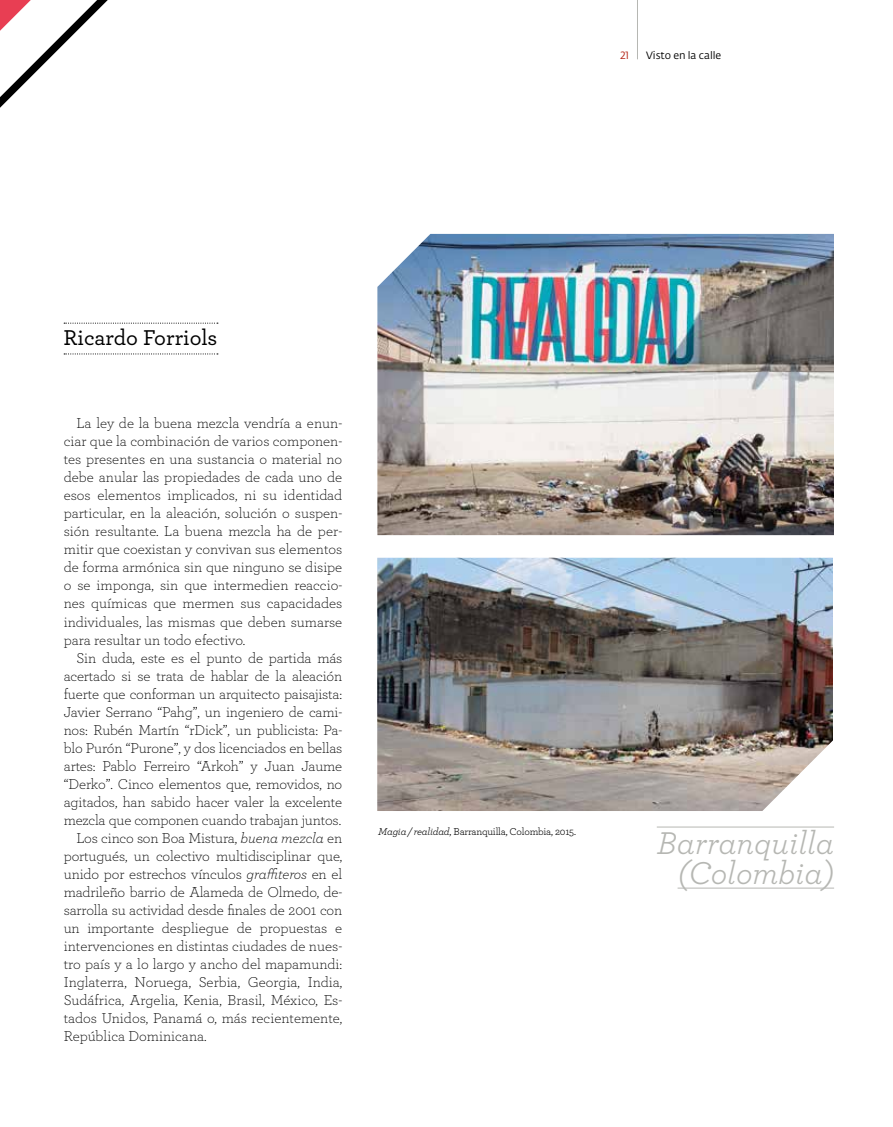
<style>
.page{position:relative;width:893px;height:1127px;background:#fff}
.page>*{position:absolute;margin:0;border:0;box-sizing:border-box;transform-origin:0 0}
.t1{font:italic 33px/30.5px "Archer";color:#b6b7b3;text-align:right}
.t2{font:500 22.5px "Archer";color:#000}
.t3{font:300 15px/18px "Archer";letter-spacing:-.01em;color:#000;text-align:justify}
.t4{font:10.5px "Archer";letter-spacing:-.02em;color:#000}
.t5{font:10.5px "Fedra Sans Pro";color:#000}
.t6{font:10.5px "Fedra Sans Pro";color:#b32012}
.s1{font-style:italic}
</style>
<div class="page">
<hr style="left:637px;top:0;width:1px;height:59px;background:#b6b7b3">
<svg style="left:0;top:0;width:123px;height:355px"></svg>
<svg style="left:0;top:0;width:31px;height:31px"></svg>
<svg style="left:64px;top:323px;width:154px;height:1px"></svg>
<svg style="left:64px;top:353px;width:154px;height:1px"></svg>
<img style="left:377px;top:234px;width:457px;height:301px">
<img style="left:377px;top:558px;width:456px;height:253px">
<hr style="left:657px;top:827px;width:177px;height:1px;background:#b6b7b3">
<hr style="left:678px;top:888px;width:156px;height:1px;background:#b6b7b3">
<p class="t6" style="left:620px;top:49px;width:10px">21</p>
<p class="t5" style="left:646px;top:49px;width:77px">Visto en la calle</p>
<h2 class="t2" style="left:64px;top:321px;width:155px">Ricardo Forriols</h2>
<p class="t3" style="left:64px;top:414px;width:280px;text-indent:13px">La ley de la buena mezcla vendría a enun&shy;ciar que la combinación de varios componen&shy;tes presentes en una sustancia o material no debe anular las propiedades de cada uno de esos elementos implicados, ni su identidad particular, en la aleación, solución o suspen&shy;sión resultante. La buena mezcla ha de per&shy;mitir que coexistan y convivan sus elementos de forma armónica sin que ninguno se disipe o se imponga, sin que intermedien reaccio&shy;nes químicas que mermen sus capacidades individuales, las mismas que deben sumarse para resultar un todo efectivo.</p>
<p class="t3" style="left:77px;top:648px;width:267px">Sin duda, este es el punto de partida más</p>
<p class="t3" style="left:64px;top:666px;width:280px">acertado si se trata de hablar de la aleación</p>
<p class="t3" style="left:64px;top:684px;width:280px">fuerte que conforman un arquitecto paisajista:</p>
<p class="t3" style="left:64px;top:702px;width:280px">Javier Serrano “Pahg”, un ingeniero de cami-</p>
<p class="t3" style="left:64px;top:720px;width:280px">nos: Rubén Martín “rDick”, un publicista: Pa-</p>
<p class="t3" style="left:64px;top:738px;width:280px">blo Purón “Purone”, y dos licenciados en bellas</p>
<p class="t3" style="left:64px;top:756px;width:280px">artes: Pablo Ferreiro “Arkoh” y Juan Jaume</p>
<p class="t3" style="left:64px;top:774px;width:280px">“Derko”. Cinco elementos que, removidos, no</p>
<p class="t3" style="left:64px;top:792px;width:280px">agitados, han sabido hacer valer la excelente</p>
<p class="t3" style="left:64px;top:810px;width:279px">mezcla que componen cuando trabajan juntos.</p>
<p class="t3" style="left:77px;top:828px;width:267px">Los cinco son Boa Mistura, <span class="s1">buena mezcla</span> en</p>
<p class="t3" style="left:64px;top:846px;width:280px">portugués, un colectivo multidisciplinar que,</p>
<p class="t3" style="left:64px;top:864px;width:280px">unido por estrechos vínculos <span class="s1">graffiteros</span> en el</p>
<p class="t3" style="left:64px;top:882px;width:280px">madrileño barrio de Alameda de Olmedo, de-</p>
<p class="t3" style="left:64px;top:900px;width:280px">sarrolla su actividad desde finales de 2001 con</p>
<p class="t3" style="left:64px;top:918px;width:280px">un importante despliegue de propuestas e</p>
<p class="t3" style="left:64px;top:936px;width:280px">intervenciones en distintas ciudades de nues-</p>
<p class="t3" style="left:64px;top:954px;width:280px">tro país y a lo largo y ancho del mapamundi:</p>
<p class="t3" style="left:64px;top:972px;width:280px">Inglaterra, Noruega, Serbia, Georgia, India,</p>
<p class="t3" style="left:64px;top:990px;width:280px">Sudáfrica, Argelia, Kenia, Brasil, México, Es-</p>
<p class="t3" style="left:64px;top:1008px;width:280px">tados Unidos, Panamá o, más recientemente,</p>
<p class="t3" style="left:64px;top:1026px;width:144px">República Dominicana.</p>
<p class="t4" style="left:378px;top:824px;width:199px"><span class="s1">Magia / realidad</span>, Barranquilla, Colombia, 2015.</p>
<h1 class="t1" style="left:657px;top:825px;width:179px">Barranquilla (Colombia)</h1>
</div>
